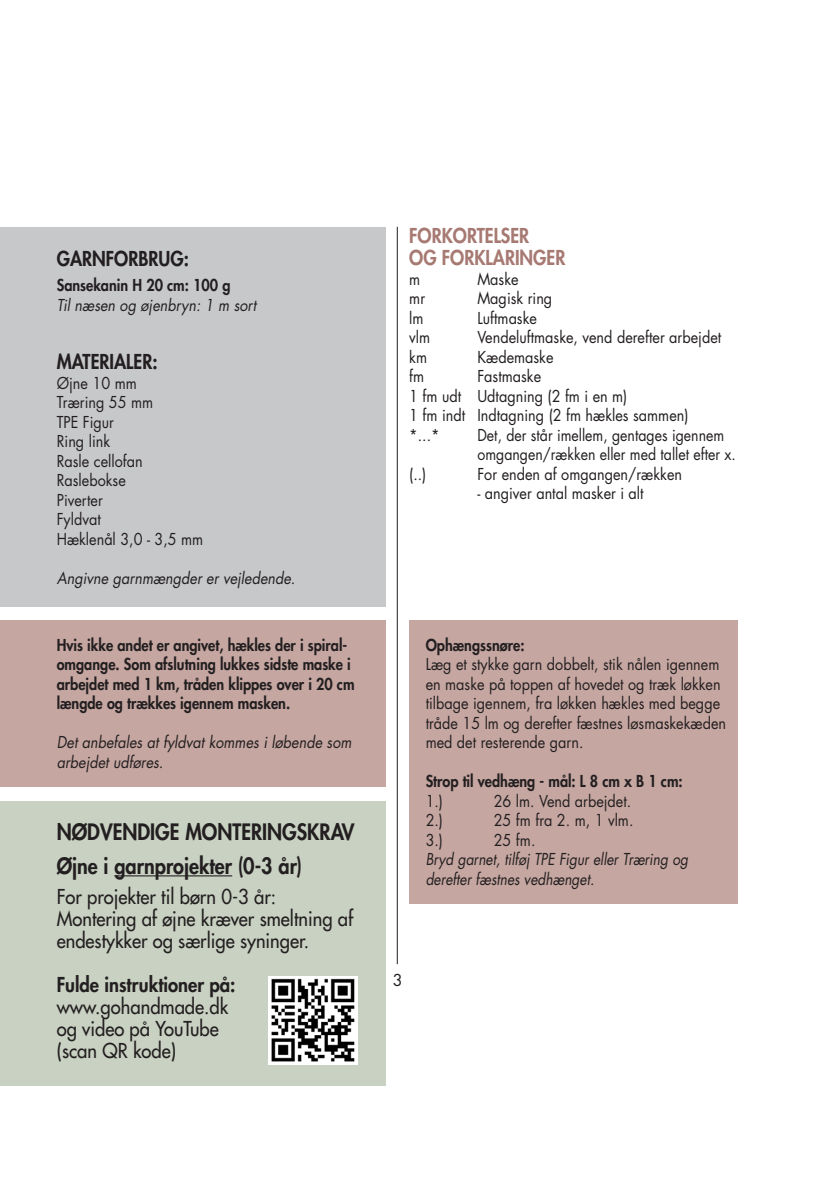
<style>
.page{position:relative;width:840px;height:1191px;background:#fff}
.page>*{position:absolute;margin:0;border:0;box-sizing:border-box;transform-origin:0 0}
.t1{font:800 22px "Futura Std";color:#231f20;scale:.9 1}
.t2{font:500 20px/22px "Futura Std";color:#231f20;scale:.92 1}
.t3{font:800 20px "Futura Std";color:#a77973;scale:.9 1}
.t4{font:800 20px "Futura Std";color:#231f20;scale:.9 1}
.t5{font:800 20px "Futura Std";color:#231f20;scale:.92 1}
.t6{font:16px/19.4px "Futura Std";color:#231f20;scale:.9 1}
.t7{font:800 16px/19.4px "Futura Std";color:#231f20;scale:.9 1}
.t8{font:italic 16px/19.6px "Futura Std";color:#231f20;scale:.9 1}
.t9{font:16px/19.6px "Futura Std";color:#231f20;scale:.88 1}
.t10{font:italic 16px/19.6px "Futura Std";color:#231f20;scale:.86 1}
.t11{font:16px "Futura Std";color:#231f20}
</style>
<div class="page">
<hr style="left:397px;top:227px;width:1px;height:737px;background:#231f20">
<div style="left:0;top:227px;width:385px;height:380px;background:#c7c8ca"></div>
<div style="left:0;top:620px;width:385px;height:167px;background:#c5a6a1"></div>
<div style="left:409px;top:620px;width:328px;height:284px;background:#c5a6a1"></div>
<div style="left:0;top:801px;width:385px;height:284px;background:#c8d1c2"></div>
<hr style="left:114px;top:875px;width:118px;height:1px;background:#231f20">
<img style="left:268px;top:976px;width:89px;height:88px">
<p class="t4" style="left:57px;top:246px;width:148px">GARNFORBRUG:</p>
<p class="t7" style="left:57px;top:276px;width:194px">Sansekanin H 20 cm: 100 g</p>
<p class="t8" style="left:57px;top:295px;width:223px">Til næsen og øjenbryn: 1 m sort</p>
<p class="t4" style="left:57px;top:349px;width:113px">MATERIALER:</p>
<p class="t6" style="left:57px;top:373px;width:90px">Øjne 10 mm</p>
<p class="t6" style="left:57px;top:393px;width:109px">Træring 55 mm</p>
<p class="t6" style="left:57px;top:412px;width:65px">TPE Figur</p>
<p class="t6" style="left:57px;top:432px;width:61px">Ring link</p>
<p class="t6" style="left:57px;top:451px;width:97px">Rasle cellofan</p>
<p class="t6" style="left:57px;top:471px;width:78px">Raslebokse</p>
<p class="t6" style="left:57px;top:490px;width:53px">Piverter</p>
<p class="t6" style="left:57px;top:510px;width:50px">Fyldvat</p>
<p class="t6" style="left:57px;top:529px;width:164px">Hæklenål 3,0 - 3,5 mm</p>
<p class="t8" style="left:57px;top:568px;width:266px">Angivne garnmængder er vejledende.</p>
<p class="t7" style="left:57px;top:635px;width:332px">Hvis ikke andet er angivet, hækles der i spiral&shy;omgange. Som afslutning lukkes sidste maske i arbejdet med 1 km, tråden klippes over i 20 cm længde og trækkes igennem masken.</p>
<p class="t8" style="left:57px;top:733px;width:329px">Det anbefales at fyldvat kommes i løbende som arbejdet udføres.</p>
<p class="t1" style="left:57px;top:818px;width:332px">NØDVENDIGE MONTERINGSKRAV</p>
<p class="t1" style="left:57px;top:851px;width:274px">Øjne i garnprojekter (0-3 år)</p>
<p class="t2" style="left:57px;top:885px;width:323px">For projekter til børn 0-3 år:<br>Montering af øjne kræver smeltning af endestykker og særlige syninger.</p>
<p class="t5" style="left:57px;top:971px;width:196px">Fulde instruktioner på:</p>
<p class="t2" style="left:57px;top:995px;width:188px">www.gohandmade.dk</p>
<p class="t2" style="left:57px;top:1017px;width:177px">og video på YouTube</p>
<p class="t2" style="left:57px;top:1039px;width:131px">(scan QR kode)</p>
<p class="t3" style="left:409px;top:223px;width:135px">FORKORTELSER</p>
<p class="t3" style="left:409px;top:245px;width:175px">OG FORKLARINGER</p>
<p class="t6" style="left:409px;top:269px;width:14px">m</p>
<p class="t6" style="left:477px;top:269px;width:47px">Maske</p>
<p class="t6" style="left:409px;top:289px;width:19px">mr</p>
<p class="t6" style="left:477px;top:289px;width:85px">Magisk ring</p>
<p class="t6" style="left:409px;top:308px;width:17px">lm</p>
<p class="t6" style="left:477px;top:308px;width:68px">Luftmaske</p>
<p class="t6" style="left:409px;top:328px;width:25px">vlm</p>
<p class="t6" style="left:477px;top:328px;width:272px">Vendeluftmaske, vend derefter arbejdet</p>
<p class="t6" style="left:409px;top:347px;width:21px">km</p>
<p class="t6" style="left:477px;top:347px;width:86px">Kædemaske</p>
<p class="t6" style="left:409px;top:367px;width:18px">fm</p>
<p class="t6" style="left:477px;top:367px;width:72px">Fastmaske</p>
<p class="t6" style="left:409px;top:386px;width:244px">1 fm udt Udtagning (2 fm i en m)</p>
<p class="t6" style="left:409px;top:406px;width:311px">1 fm indt Indtagning (2 fm hækles sammen)</p>
<p class="t6" style="left:409px;top:425px;width:35px">*...*</p>
<p class="t9" style="left:477px;top:425px;width:295px">Det, der står imellem, gentages igennem omgangen/rækken eller med tallet efter x.</p>
<p class="t6" style="left:409px;top:464px;width:21px">(..)</p>
<p class="t6" style="left:477px;top:464px;width:229px">For enden af omgangen/rækken</p>
<p class="t6" style="left:477px;top:484px;width:186px">- angiver antal masker i alt</p>
<p class="t7" style="left:425px;top:635px;width:111px">Ophængssnøre:</p>
<p class="t6" style="left:425px;top:655px;width:335px">Læg et stykke garn dobbelt, stik nålen igennem en maske på toppen af hovedet og træk løkken tilbage igennem, fra løkken hækles med begge tråde 15 lm og derefter fæstnes løsmaskekæden med det resterende garn.</p>
<p class="t7" style="left:425px;top:771px;width:287px">Strop til vedhæng - mål: L 8 cm x B 1 cm:</p>
<p class="t6" style="left:425px;top:791px;width:21px">1.)</p>
<p class="t6" style="left:493px;top:791px;width:154px">26 lm. Vend arbejdet.</p>
<p class="t6" style="left:425px;top:811px;width:21px">2.)</p>
<p class="t6" style="left:493px;top:811px;width:157px">25 fm fra 2. m, 1 vlm.</p>
<p class="t6" style="left:425px;top:830px;width:21px">3.)</p>
<p class="t6" style="left:493px;top:830px;width:48px">25 fm.</p>
<p class="t10" style="left:425px;top:850px;width:306px">Bryd garnet, tilføj TPE Figur eller Træring og derefter fæstnes vedhænget.</p>
<p class="t11" style="left:392px;top:969px;width:11px">3</p>
</div>
